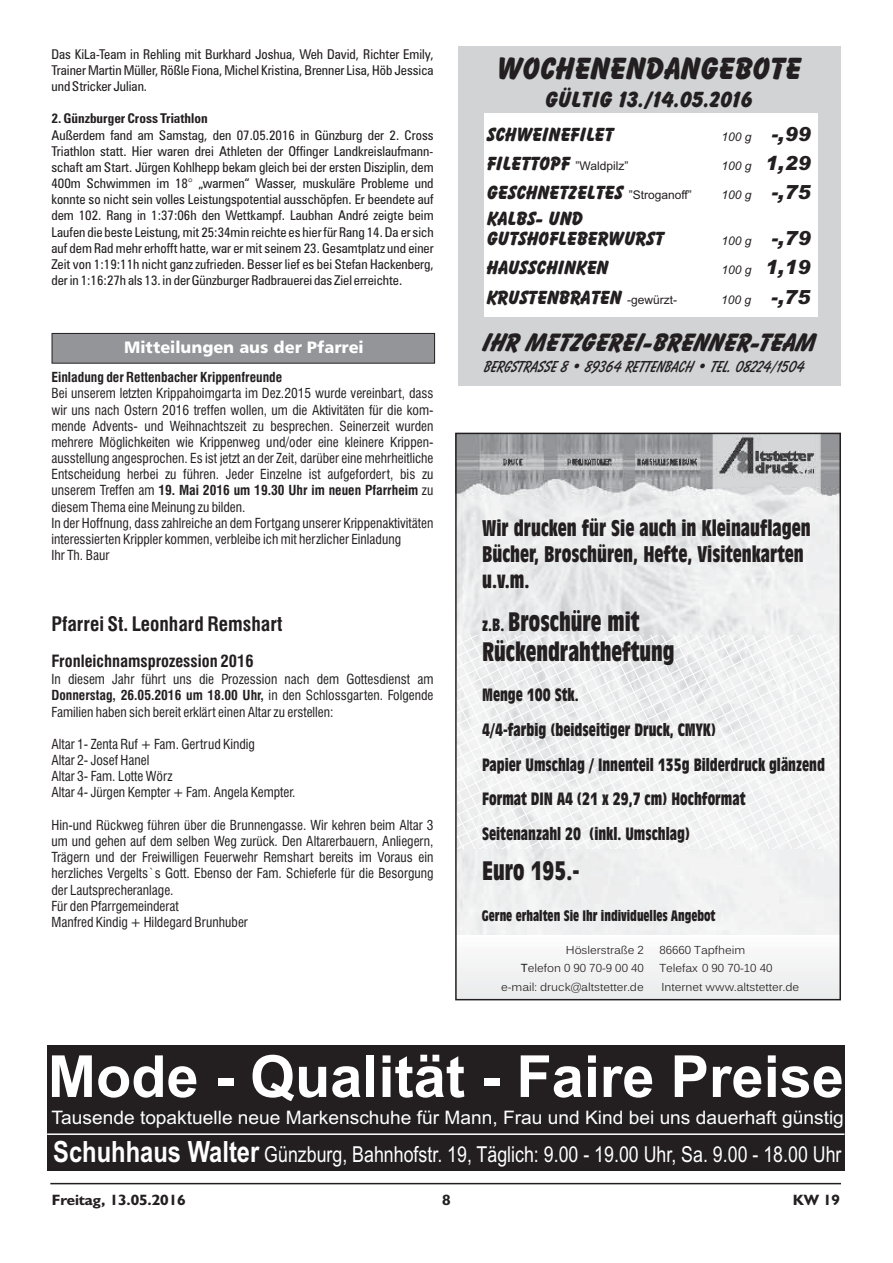
<style>
.page{position:relative;width:893px;height:1263px;background:#fff}
.page>*{position:absolute;margin:0;border:0;box-sizing:border-box;transform-origin:0 0}
.t1{font:700 58.05px "Arial";color:#fff}
.t2{font:800 31.5px "Balloon BT";color:#231f20}
.t3{font:italic 800 25.8px "Balloon BT";color:#231f20}
.t4{font:700 condensed 25.2px/30.2px "Incised 901 BT";color:#231f20}
.t5{font:800 22.5px "Balloon BT";color:#231f20}
.t6{font:21.9px "Arial";color:#fff;scale:.81 1}
.t7{font:700 condensed 21.3px/25.7px "Incised 901 BT";color:#231f20}
.t8{font:800 19.5px/20.1px "Balloon BT";color:#231f20}
.t9{font:700 condensed 19.5px "Swiss 721 BT";color:#231f20}
.t10{font:18.6px "Arial";color:#fff}
.t11{font:700 condensed 16.8px/34.5px "Incised 901 BT";color:#231f20}
.t12{font:16.5px "Humanist 777 BT Black B";color:#fff}
.t13{font:700 condensed 16.5px "Swiss 721 BT";color:#231f20}
.t14{font:italic 700 16.35px "Balloon BT";color:#231f20}
.t15{font:700 15px "Humanist 521 BT";letter-spacing:-.005em;color:#231f20;scale:1.04 1}
.t16{font:700 condensed 14.25px "Incised 901 BT";color:#231f20}
.t17{font:condensed 13.5px/16.2px "Swiss 721 BT";color:#231f20}
.t18{font:condensed 13.5px/16.2px "Zurich BT";color:#231f20;text-align:justify}
.t19{font:700 condensed 13.5px "Swiss 721 BT";color:#231f20}
.t20{font:700 condensed 13.5px "Zurich BT";color:#231f20}
.t21{font:italic 12px "Arial";color:#231f20}
.t22{font:12px "Arial";color:#231f20}
.t23{font:11.4px/18.6px "Kalinga";color:#231f20;text-align:right}
.s1{font-weight:900;font-size:19.5px}
.s2{font-family:"Balloon BT";font-weight:800;font-size:19.5px}
.s3{font-family:"Arial";font-weight:400;font-size:12px}
.s4{font-weight:700}
.s5{font-size:16.8px}
.s6{font-family:"Arial"}
.s7{font-weight:700;font-size:29.25px}
</style>
<div class="page">
<hr style="left:50px;top:1183px;width:791px;height:1px;background:#231f20">
<div style="left:52px;top:333px;width:383px;height:30px;background:#939598"></div>
<div style="left:52px;top:333px;width:383px;height:31px;border:1px solid #231f20"></div>
<div style="left:458px;top:46px;width:383px;height:340px;background:#d1d3d4"></div>
<div style="left:484px;top:113px;width:333px;height:204px;background:#fff"></div>
<div style="left:47px;top:1045px;width:797px;height:126px;background:#231f20"></div>
<hr style="left:47px;top:1133px;width:797px;height:2px;background:#fff">
<svg style="left:457px;top:636px;width:382px;height:212px"></svg>
<img style="left:457px;top:435px;width:382px;height:61px">
<div style="left:456px;top:935px;width:384px;height:65px;background:#f3f3f3"></div>
<p class="t18" style="left:51px;top:47px;width:384px">Das KiLa-Team in Rehling mit Burkhard Joshua, Weh David, Richter Emily, Trainer Martin Müller, Rößle Fiona, Michel Kristina, Brenner Lisa, Höb Jessica und Stricker Julian.</p>
<p class="t20" style="left:51px;top:114px;width:158px">2. Günzburger Cross Triathlon</p>
<p class="t18" style="left:51px;top:128px;width:384px">Außerdem fand am Samstag, den 07.05.2016 in Günzburg der 2. Cross Triathlon statt. Hier waren drei Athleten der Offinger Landkreislaufmann&shy;schaft am Start. Jürgen Kohlhepp bekam gleich bei der ersten Disziplin, dem 400m Schwimmen im 18° „warmen“ Wasser, muskuläre Probleme und konnte so nicht sein volles Leistungspotential ausschöpfen. Er beendete auf dem 102. Rang in 1:37:06h den Wettkampf. Laubhan André zeigte beim Laufen die beste Leistung, mit 25:34min reichte es hier für Rang 14. Da er sich auf dem Rad mehr erhofft hatte, war er mit seinem 23. Gesamtplatz und einer Zeit von 1:19:11h nicht ganz zufrieden. Besser lief es bei Stefan Hackenberg, der in 1:16:27h als 13. in der Günzburger Radbrauerei das Ziel erreichte.</p>
<h2 class="t2" style="left:497px;top:49px;width:306px">WOCHENENDANGEBOTE</h2>
<h3 class="t5" style="left:545px;top:86px;width:209px">GÜLTIG 13./14.05.2016</h3>
<h3 class="t8" style="left:487px;top:124px;width:128px">SCHWEINEFILET</h3>
<p class="t21" style="left:721px;top:130px;width:90px">100 g <span class="s1">-,99</span></p>
<p class="t22" style="left:487px;top:162px;width:143px"><span class="s2">FILETTOPF</span> ”Waldpilz”</p>
<p class="t21" style="left:721px;top:159px;width:90px">100 g <span class="s1">1,29</span></p>
<h3 class="t8" style="left:487px;top:183px;width:206px">GESCHNETZELTES <span class="s3">”Stroganoff”</span></h3>
<p class="t21" style="left:721px;top:188px;width:90px">100 g <span class="s1">-,75</span></p>
<h3 class="t8" style="left:487px;top:209px;width:179px">KALBS- UND<br>GUTSHOFLEBERWURST</h3>
<p class="t21" style="left:721px;top:234px;width:90px">100 g <span class="s1">-,79</span></p>
<h3 class="t8" style="left:487px;top:258px;width:123px">HAUSSCHINKEN</h3>
<p class="t21" style="left:721px;top:263px;width:90px">100 g <span class="s1">1,19</span></p>
<h3 class="t8" style="left:487px;top:287px;width:192px">KRUSTENBRATEN <span class="s3">-gewürzt-</span></h3>
<p class="t21" style="left:721px;top:292px;width:90px">100 g <span class="s1">-,75</span></p>
<p class="t12" style="left:124px;top:340px;width:241px">Mitteilungen aus der Pfarrei</p>
<h3 class="t3" style="left:481px;top:327px;width:335px">IHR METZGEREI-BRENNER-TEAM</h3>
<p class="t14" style="left:484px;top:357px;width:322px">BERGSTRAßE 8 • 89364 RETTENBACH • TEL. 08224/1504</p>
<p class="t12" style="left:119px;top:340px;width:251px">Am liche Bekanntmachung n</p>
<p class="t19" style="left:51px;top:372px;width:232px">Einladung der Rettenbacher Krippenfreunde</p>
<p class="t17" style="left:51px;top:387px;width:384px">Bei unserem letzten Krippahoimgarta im Dez.2015 wurde vereinbart, dass wir uns nach Ostern 2016 treffen wollen, um die Aktivitäten für die kom&shy;mende Advents- und Weihnachtszeit zu besprechen. Seinerzeit wurden mehrere Möglichkeiten wie Krippenweg und/oder eine kleinere Krippen&shy;ausstellung angesprochen. Es ist jetzt an der Zeit, darüber eine mehrheitliche Entscheidung herbei zu führen. Jeder Einzelne ist aufgefordert, bis zu unserem Treffen am <span class="s4">19. Mai 2016 um 19.30 Uhr im neuen Pfarrheim</span> zu diesem Thema eine Meinung zu bilden.<br>In der Hoffnung, dass zahlreiche an dem Fortgang unserer Krippenaktivitäten interessierten Krippler kommen, verbleibe ich mit herzlicher Einladung<br>Ihr Th. Baur</p>
<h3 class="t7" style="left:482px;top:517px;width:330px">Wir drucken für Sie auch in Kleinauflagen<br>Bücher, Broschüren, Hefte, Visitenkarten u.v.m.</h3>
<h3 class="t9" style="left:51px;top:616px;width:233px">Pfarrei St. Leonhard Remshart</h3>
<p class="t13" style="left:51px;top:655px;width:204px">Fronleichnamsprozession 2016</p>
<p class="t17" style="left:51px;top:672px;width:384px;text-align:justify">In diesem Jahr führt uns die Prozession nach dem Gottesdienst am <span class="s4">Donnerstag, 26.05.2016 um 18.00 Uhr,</span> in den Schlossgarten. Folgende Familien haben sich bereit erklärt einen Altar zu erstellen:</p>
<p class="t17" style="left:51px;top:737px;width:246px">Altar 1- Zenta Ruf + Fam. Gertrud Kindig<br>Altar 2- Josef Hanel<br>Altar 3- Fam. Lotte Wörz<br>Altar 4- Jürgen Kempter + Fam. Angela Kempter.</p>
<p class="t17" style="left:51px;top:818px;width:384px">Hin-und Rückweg führen über die Brunnengasse. Wir kehren beim Altar 3 um und gehen auf dem selben Weg zurück. Den Altarerbauern, Anliegern, Trägern und der Freiwilligen Feuerwehr Remshart bereits im Voraus ein herzliches Vergelts`s Gott. Ebenso der Fam. Schieferle für die Besorgung der Lautsprecheranlage.<br>Für den Pfarrgemeinderat<br>Manfred Kindig + Hildegard Brunhuber</p>
<h3 class="t4" style="left:482px;top:608px;width:194px"><span class="s5">z.B.</span> Broschüre mit<br>Rückendrahtheftung</h3>
<p class="t11" style="left:482px;top:679px;width:344px">Menge 100 Stk.<br>4/4-farbig (beidseitiger Druck, CMYK)<br>Papier Umschlag / Innenteil 135g Bilderdruck glänzend Format DIN A4 (21 x 29,7 cm) Hochformat Seitenanzahl 20 (inkl. Umschlag)</p>
<h3 class="t4" style="left:482px;top:857px;width:99px">Euro 195.-</h3>
<p class="t16" style="left:482px;top:910px;width:235px">Gerne erhalten Sie Ihr individuelles Angebot</p>
<p class="t23" style="left:501px;top:940px;width:144px">Höslerstraße 2<br><span class="s6">T</span>elefon 0 90 70-9 00 40 e-mail: druck@altstetter.de</p>
<p class="t23" style="left:659px;top:940px;width:141px;text-align:left">86660 Tapfheim<br>Telefax 0 90 70-10 40<br>Internet www.altstetter.de</p>
<h1 class="t1" style="left:48px;top:1055px;width:797px">Mode - Qualität - Faire Preise</h1>
<h3 class="t10" style="left:52px;top:1111px;width:794px">Tausende topaktuelle neue Markenschuhe für Mann, Frau und Kind bei uns dauerhaft günstig</h3>
<h3 class="t6" style="left:53px;top:1146px;width:974px"><span class="s7">Schuhhaus Walter</span> Günzburg, Bahnhofstr. 19, Täglich: 9.00 - 19.00 Uhr, Sa. 9.00 - 18.00 Uhr</h3>
<p class="t15" style="left:52px;top:1195px;width:130px">Freitag, 13.05.2016</p>
<p class="t15" style="left:442px;top:1195px;width:10px">8</p>
<p class="t15" style="left:793px;top:1195px;width:47px">KW 19</p>
</div>
